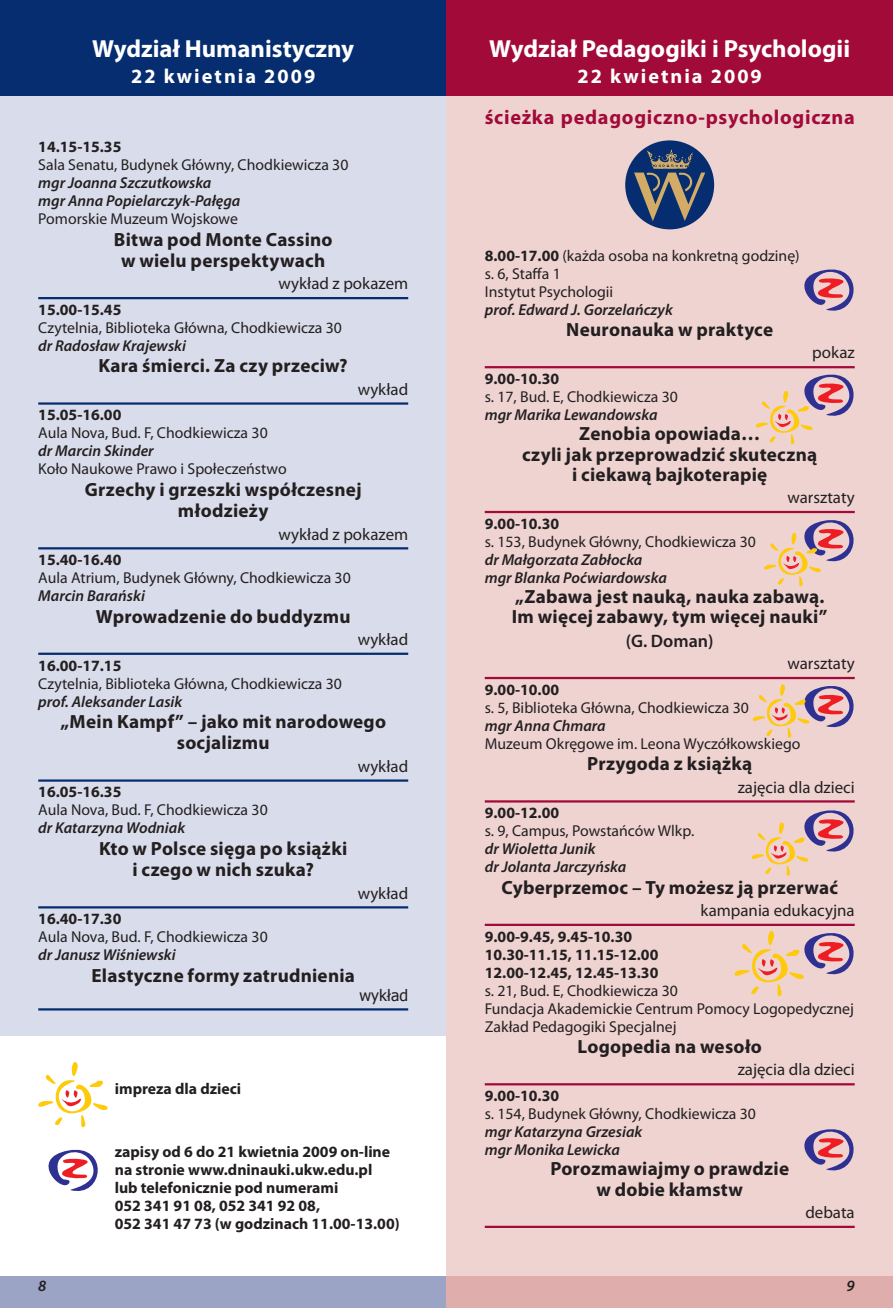
<style>
.page{position:relative;width:893px;height:1308px;background:#fff}
.page>*{position:absolute;margin:0;border:0;box-sizing:border-box;transform-origin:0 0}
.t1{font:700 24.75px "Myriad Pro";color:#fff}
.t2{font:700 20.25px "Myriad Pro";letter-spacing:.035em;color:#a20a3a}
.t3{font:700 20.25px "Myriad Pro";letter-spacing:.1em;color:#fff}
.t4{font:700 19.12px/21.4px "Myriad Pro";letter-spacing:.015em;color:#231f20;text-align:center}
.t5{font:600 18px "Myriad Pro";color:#231f20}
.t6{font:16.88px "Myriad Pro";color:#231f20}
.t7{font:15.75px/18px "Myriad Pro";color:#231f20}
.t8{font:700 15.75px/18px "Myriad Pro";color:#231f20}
.t9{font:italic 600 15.75px/18px "Myriad Pro";color:#231f20}
.t10{font:15.75px "Tahoma";color:#231f20}
.s1{font-weight:700}
</style>
<div class="page">
<div style="left:0;top:79px;width:446px;height:1209px;background:#d9dcea"></div>
<div style="left:0;top:1036px;width:446px;height:257px;background:#fff"></div>
<div style="left:0;top:0;width:446px;height:96px;background:#052d6f"></div>
<div style="left:0;top:1276px;width:446px;height:31px;background:#9ca4c6"></div>
<hr style="left:38px;top:297px;width:370px;height:2px;background:#052d6f">
<hr style="left:38px;top:402px;width:370px;height:3px;background:#052d6f">
<hr style="left:38px;top:547px;width:370px;height:2px;background:#052d6f">
<hr style="left:38px;top:652px;width:370px;height:3px;background:#052d6f">
<hr style="left:38px;top:779px;width:370px;height:2px;background:#052d6f">
<hr style="left:38px;top:906px;width:370px;height:2px;background:#052d6f">
<hr style="left:38px;top:1008px;width:370px;height:2px;background:#052d6f">
<svg style="left:38px;top:1062px;width:70px;height:65px"></svg>
<svg style="left:48px;top:1149px;width:50px;height:42px"></svg>
<div style="left:446px;top:57px;width:447px;height:1250px;background:#eed3d1"></div>
<div style="left:446px;top:0;width:447px;height:96px;background:#a20a3a"></div>
<div style="left:446px;top:1276px;width:447px;height:31px;background:#deadac"></div>
<div style="left:625px;top:140px;width:89px;height:89px;background:#052d6f;border-radius:50%"></div>
<svg style="left:634px;top:149px;width:71px;height:72px"></svg>
<hr style="left:485px;top:366px;width:370px;height:2px;background:#a20a3a">
<hr style="left:485px;top:511px;width:370px;height:2px;background:#a20a3a">
<hr style="left:485px;top:677px;width:370px;height:2px;background:#a20a3a">
<hr style="left:485px;top:800px;width:370px;height:2px;background:#a20a3a">
<hr style="left:485px;top:923px;width:370px;height:3px;background:#a20a3a">
<hr style="left:485px;top:1083px;width:370px;height:2px;background:#a20a3a">
<hr style="left:485px;top:1225px;width:370px;height:3px;background:#a20a3a">
<svg style="left:804px;top:269px;width:50px;height:42px"></svg>
<svg style="left:804px;top:1129px;width:50px;height:41px"></svg>
<svg style="left:756px;top:374px;width:98px;height:70px"></svg>
<svg style="left:764px;top:520px;width:90px;height:66px"></svg>
<svg style="left:753px;top:684px;width:101px;height:53px"></svg>
<svg style="left:752px;top:810px;width:102px;height:65px"></svg>
<svg style="left:735px;top:931px;width:119px;height:65px"></svg>
<h1 class="t1" style="left:92px;top:32px;width:263px">Wydział Humanistyczny</h1>
<p class="t3" style="left:131px;top:63px;width:186px">22 kwietnia 2009</p>
<p class="t8" style="left:38px;top:137px;width:85px">14.15-15.35</p>
<p class="t7" style="left:38px;top:156px;width:312px">Sala Senatu, Budynek Główny, Chodkiewicza 30</p>
<p class="t9" style="left:38px;top:173px;width:204px">mgr Joanna Szczutkowska mgr Anna Popielarczyk-Pałęga</p>
<p class="t7" style="left:38px;top:210px;width:201px">Pomorskie Muzeum Wojskowe</p>
<p class="t4" style="left:114px;top:228px;width:220px">Bitwa pod Monte Cassino w wielu perspektywach</p>
<p class="t6" style="left:278px;top:273px;width:131px">wykład z pokazem</p>
<p class="t8" style="left:38px;top:300px;width:85px">15.00-15.45</p>
<p class="t7" style="left:38px;top:318px;width:305px">Czytelnia, Biblioteka Główna, Chodkiewicza 30</p>
<p class="t9" style="left:38px;top:336px;width:149px">dr Radosław Krajewski</p>
<p class="t4" style="left:99px;top:355px;width:251px">Kara śmierci. Za czy przeciw?</p>
<p class="t6" style="left:358px;top:379px;width:52px">wykład</p>
<p class="t8" style="left:38px;top:405px;width:85px">15.05-16.00</p>
<p class="t7" style="left:38px;top:424px;width:231px">Aula Nova, Bud. F, Chodkiewicza 30</p>
<p class="t9" style="left:38px;top:442px;width:117px">dr Marcin Skinder</p>
<p class="t7" style="left:38px;top:460px;width:250px">Koło Naukowe Prawo i Społeczeństwo</p>
<p class="t4" style="left:85px;top:478px;width:278px">Grzechy i grzeszki współczesnej młodzieży</p>
<p class="t6" style="left:278px;top:523px;width:131px">wykład z pokazem</p>
<p class="t8" style="left:38px;top:550px;width:85px">15.40-16.40</p>
<p class="t7" style="left:38px;top:568px;width:314px">Aula Atrium, Budynek Główny, Chodkiewicza 30</p>
<p class="t9" style="left:38px;top:586px;width:108px">Marcin Barański</p>
<p class="t4" style="left:96px;top:605px;width:256px">Wprowadzenie do buddyzmu</p>
<p class="t6" style="left:358px;top:629px;width:52px">wykład</p>
<p class="t8" style="left:38px;top:656px;width:85px">16.00-17.15</p>
<p class="t7" style="left:38px;top:674px;width:305px">Czytelnia, Biblioteka Główna, Chodkiewicza 30</p>
<p class="t9" style="left:38px;top:692px;width:146px">prof. Aleksander Lasik</p>
<p class="t4" style="left:60px;top:710px;width:327px">„Mein Kampf” – jako mit narodowego socjalizmu</p>
<p class="t6" style="left:358px;top:755px;width:52px">wykład</p>
<p class="t8" style="left:38px;top:782px;width:85px">16.05-16.35</p>
<p class="t7" style="left:38px;top:801px;width:231px">Aula Nova, Bud. F, Chodkiewicza 30</p>
<p class="t9" style="left:38px;top:818px;width:148px">dr Katarzyna Wodniak</p>
<p class="t4" style="left:99px;top:837px;width:250px">Kto w Polsce sięga po książki i czego w nich szuka?</p>
<p class="t6" style="left:358px;top:882px;width:52px">wykład</p>
<p class="t8" style="left:38px;top:909px;width:85px">16.40-17.30</p>
<p class="t7" style="left:38px;top:927px;width:231px">Aula Nova, Bud. F, Chodkiewicza 30</p>
<p class="t9" style="left:38px;top:945px;width:139px">dr Janusz Wiśniewski</p>
<p class="t4" style="left:91px;top:964px;width:265px">Elastyczne formy zatrudnienia</p>
<p class="t10" style="left:360px;top:984px;width:50px">wykład</p>
<p class="t8" style="left:115px;top:1079px;width:128px">impreza dla dzieci</p>
<p class="t8" style="left:115px;top:1142px;width:286px">zapisy od 6 do 21 kwietnia 2009 on-line na stronie www.dninauki.ukw.edu.pl<br>lub telefonicznie pod numerami<br>052 341 91 08, 052 341 92 08,<br>052 341 47 73 (w godzinach 11.00-13.00)</p>
<h1 class="t1" style="left:489px;top:32px;width:362px">Wydział Pedagogiki i Psychologii</h1>
<p class="t3" style="left:578px;top:63px;width:186px">22 kwietnia 2009</p>
<p class="t2" style="left:485px;top:104px;width:371px">ścieżka pedagogiczno-psychologiczna</p>
<p class="t7" style="left:485px;top:246px;width:316px"><span class="s1">8.00-17.00</span> (każda osoba na konkretną godzinę) s. 6, Staffa 1<br>Instytut Psychologii</p>
<p class="t9" style="left:485px;top:300px;width:190px">prof. Edward J. Gorzelańczyk</p>
<p class="t4" style="left:566px;top:318px;width:208px">Neuronauka w praktyce</p>
<p class="t6" style="left:812px;top:342px;width:44px">pokaz</p>
<p class="t8" style="left:485px;top:369px;width:76px">9.00-10.30</p>
<p class="t7" style="left:485px;top:387px;width:195px">s. 17, Bud. E, Chodkiewicza 30</p>
<p class="t9" style="left:485px;top:405px;width:174px">mgr Marika Lewandowska</p>
<p class="t4" style="left:522px;top:423px;width:297px;line-height:20.2px">Zenobia opowiada…<br>czyli jak przeprowadzić skuteczną i ciekawą bajkoterapię</p>
<p class="t6" style="left:787px;top:487px;width:69px">warsztaty</p>
<p class="t8" style="left:485px;top:514px;width:76px">9.00-10.30</p>
<p class="t7" style="left:485px;top:532px;width:273px">s. 153, Budynek Główny, Chodkiewicza 30</p>
<p class="t9" style="left:485px;top:550px;width:184px">dr Małgorzata Zabłocka mgr Blanka Poćwiardowska</p>
<p class="t4" style="left:512px;top:586px;width:317px;line-height:20.2px;text-align:left">„Zabawa jest nauką, nauka zabawą.<br>Im więcej zabawy, tym więcej nauki”</p>
<p class="t5" style="left:626px;top:629px;width:89px">(G. Doman)</p>
<p class="t6" style="left:787px;top:653px;width:69px">warsztaty</p>
<p class="t8" style="left:485px;top:680px;width:76px">9.00-10.00</p>
<p class="t7" style="left:485px;top:698px;width:266px">s. 5, Biblioteka Główna, Chodkiewicza 30</p>
<p class="t9" style="left:485px;top:716px;width:122px">mgr Anna Chmara</p>
<p class="t7" style="left:485px;top:734px;width:317px">Muzeum Okręgowe im. Leona Wyczółkowskiego</p>
<p class="t4" style="left:587px;top:752px;width:166px">Przygoda z książką</p>
<p class="t6" style="left:738px;top:776px;width:118px">zajęcia dla dzieci</p>
<p class="t8" style="left:485px;top:803px;width:76px">9.00-12.00</p>
<p class="t7" style="left:485px;top:821px;width:211px">s. 9, Campus, Powstańców Wlkp.</p>
<p class="t9" style="left:485px;top:839px;width:143px">dr Wioletta Junik<br>dr Jolanta Jarczyńska</p>
<p class="t4" style="left:502px;top:876px;width:338px">Cyberprzemoc – Ty możesz ją przerwać</p>
<p class="t6" style="left:700px;top:900px;width:156px">kampania edukacyjna</p>
<p class="t8" style="left:485px;top:927px;width:175px">9.00-9.45, 9.45-10.30<br>10.30-11.15, 11.15-12.00<br>12.00-12.45, 12.45-13.30</p>
<p class="t7" style="left:485px;top:981px;width:371px">s. 21, Bud. E, Chodkiewicza 30<br>Fundacja Akademickie Centrum Pomocy Logopedycznej<br>Zakład Pedagogiki Specjalnej</p>
<p class="t4" style="left:577px;top:1035px;width:186px">Logopedia na wesoło</p>
<p class="t6" style="left:738px;top:1059px;width:118px">zajęcia dla dzieci</p>
<p class="t8" style="left:485px;top:1086px;width:76px">9.00-10.30</p>
<p class="t7" style="left:485px;top:1104px;width:273px">s. 154, Budynek Główny, Chodkiewicza 30</p>
<p class="t9" style="left:485px;top:1122px;width:159px">mgr Katarzyna Grzesiak mgr Monika Lewicka</p>
<p class="t4" style="left:550px;top:1158px;width:240px;line-height:20.2px">Porozmawiajmy o prawdzie w dobie kłamstw</p>
<p class="t6" style="left:805px;top:1202px;width:51px">debata</p>
<p class="t9" style="left:38px;top:1276px;width:10px">8</p>
<p class="t9" style="left:846px;top:1276px;width:10px">9</p>
</div>
